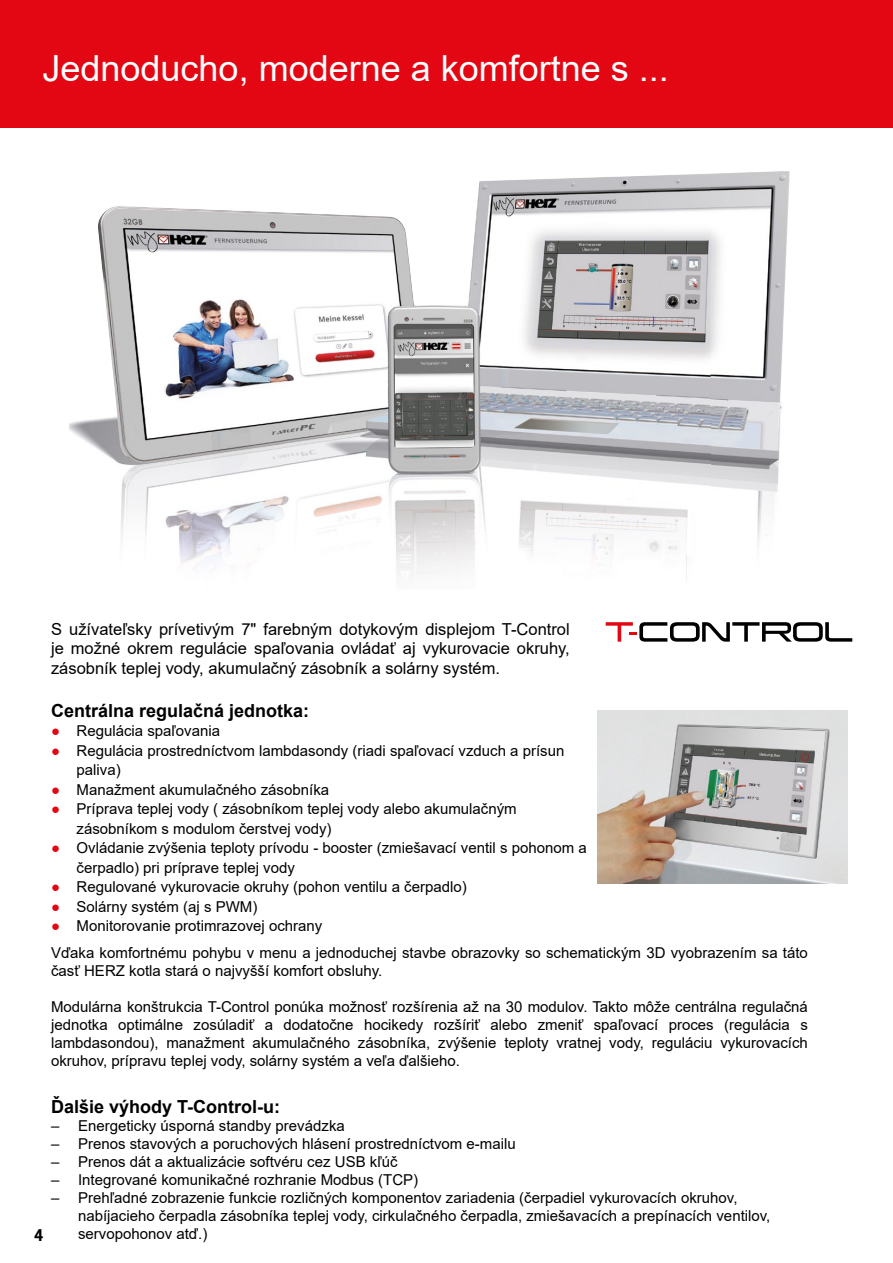
<style>
.page{position:relative;width:893px;height:1263px;background:#fff}
.page>*{position:absolute;margin:0;border:0;box-sizing:border-box;transform-origin:0 0}
.t1{font:36px "Arial";color:#fff}
.t2{font:700 18px "Arial";color:#000}
.t3{font:16.5px/19.8px "Arial";color:#000;text-align:justify}
.t4{font:15px/18px "Arial";color:#000}
.t5{font:700 15px "News Gothic LT";color:#000}
.s1{color:#e30613}
</style>
<div class="page">
<div style="left:0;top:0;width:893px;height:128px;background:#e30613"></div>
<svg style="left:606px;top:622px;width:246px;height:20px"></svg>
<img style="left:98px;top:206px;width:185px;height:175px">
<img style="left:283px;top:180px;width:214px;height:201px">
<img style="left:497px;top:173px;width:214px;height:208px">
<img style="left:711px;top:171px;width:79px;height:377px">
<img style="left:69px;top:381px;width:642px;height:199px">
<img style="left:597px;top:710px;width:251px;height:174px">
<h1 class="t1" style="left:43px;top:44px;width:628px">Jednoducho, moderne a komfortne s ...</h1>
<p class="t3" style="left:51px;top:619px;width:520px">S užívateľsky prívetivým 7" farebným dotykovým displejom T-Control je možné okrem regulácie spaľovania ovládať aj vykurovacie okruhy, zásobník teplej vody, akumulačný zásobník a solárny systém.</p>
<p class="t2" style="left:51px;top:698px;width:260px">Centrálna regulačná jednotka:</p>
<p class="t4" style="left:51px;top:722px;width:171px"><span class="s1">●</span> Regulácia spaľovania</p>
<p class="t4" style="left:77px;top:741px;width:489px;line-height:19.5px;text-indent:-26px"><span class="s1">●</span> Regulácia prostredníctvom lambdasondy (riadi spaľovací vzduch a prísun paliva)</p>
<p class="t4" style="left:51px;top:781px;width:280px"><span class="s1">●</span> Manažment akumulačného zásobníka</p>
<p class="t4" style="left:77px;top:799px;width:442px;line-height:19.5px;text-indent:-26px"><span class="s1">●</span> Príprava teplej vody ( zásobníkom teplej vody alebo akumulačným zásobníkom s modulom čerstvej vody)</p>
<p class="t4" style="left:77px;top:838px;width:512px;line-height:19.5px;text-indent:-26px"><span class="s1">●</span> Ovládanie zvýšenia teploty prívodu - booster (zmiešavací ventil s pohonom a čerpadlo) pri príprave teplej vody</p>
<p class="t4" style="left:51px;top:878px;width:417px"><span class="s1">●</span> Regulované vykurovacie okruhy (pohon ventilu a čerpadlo)</p>
<p class="t4" style="left:51px;top:898px;width:208px"><span class="s1">●</span> Solárny systém (aj s PWM)</p>
<p class="t4" style="left:51px;top:913px;width:758px;line-height:26.7px"><span class="s1">●</span> Monitorovanie protimrazovej ochrany<br>Vďaka komfortnému pohybu v menu a jednoduchej stavbe obrazovky so schematickým 3D vyobrazením sa táto</p>
<p class="t4" style="left:51px;top:962px;width:333px">časť HERZ kotla stará o najvyšší komfort obsluhy.</p>
<p class="t4" style="left:51px;top:998px;width:758px;text-align:justify">Modulárna konštrukcia T-Control ponúka možnosť rozšírenia až na 30 modulov. Takto môže centrálna regulačná jednotka optimálne zosúladiť a dodatočne hocikedy rozšíriť alebo zmeniť spaľovací proces (regulácia s lambdasondou), manažment akumulačného zásobníka, zvýšenie teploty vratnej vody, reguláciu vykurovacích okruhov, prípravu teplej vody, solárny systém a veľa ďalšieho.</p>
<p class="t2" style="left:51px;top:1094px;width:231px">Ďalšie výhody T-Control-u:</p>
<p class="t4" style="left:51px;top:1116px;width:295px">– Energeticky úsporná standby prevádzka</p>
<p class="t4" style="left:51px;top:1134px;width:466px">– Prenos stavových a poruchových hlásení prostredníctvom e-mailu</p>
<p class="t4" style="left:51px;top:1152px;width:348px">– Prenos dát a aktualizácie softvéru cez USB kľúč</p>
<p class="t4" style="left:51px;top:1170px;width:369px">– Integrované komunikačné rozhranie Modbus (TCP)</p>
<p class="t4" style="left:78px;top:1188px;width:694px;text-indent:-27px">– Prehľadné zobrazenie funkcie rozličných komponentov zariadenia (čerpadiel vykurovacích okruhov, nabíjacieho čerpadla zásobníka teplej vody, cirkulačného čerpadla, zmiešavacích a prepínacích ventilov, servopohonov atď.)</p>
<p class="t5" style="left:34px;top:1225px;width:11px">4</p>
</div>
